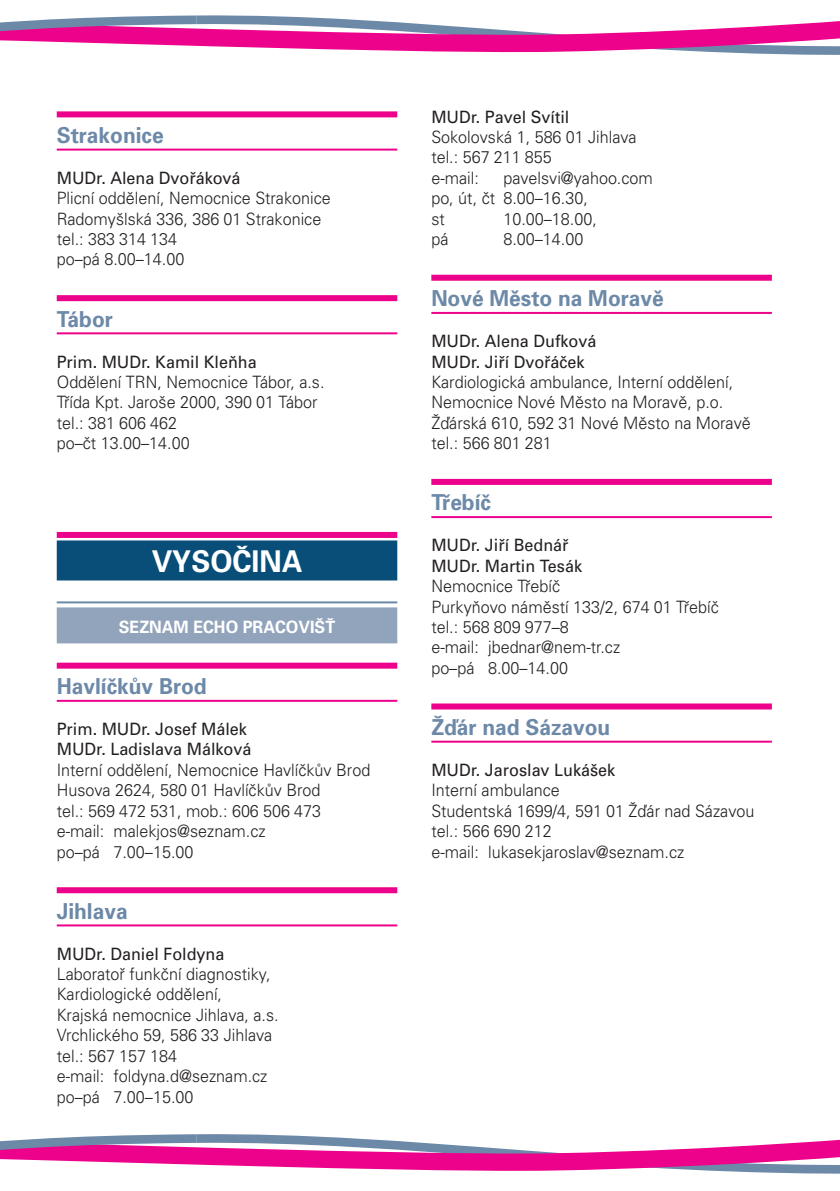
<style>
.page{position:relative;width:840px;height:1191px;background:#fff}
.page>*{position:absolute;margin:0;border:0;box-sizing:border-box;transform-origin:0 0}
.t1{font:700 30px "Univers CE";color:#fff;scale:.95 1}
.t2{font:700 22px "Univers CE";color:#6d89a8;scale:.95 1}
.t3{font:300 17px/20.4px "Univers CE";color:#231f20;scale:.95 1}
.t4{font:17px/20.4px "Univers CE";color:#231f20;scale:.95 1}
.t5{font:700 17px "Univers CE";color:#fff;scale:.95 1}
</style>
<div class="page">
<svg style="left:0;top:15px;width:839px;height:40px"></svg>
<svg style="left:0;top:1134px;width:839px;height:40px"></svg>
<div style="left:57px;top:111px;width:340px;height:6px;background:#ed028c"></div>
<hr style="left:57px;top:149px;width:340px;height:2px;background:#ed028c">
<div style="left:57px;top:295px;width:340px;height:6px;background:#ed028c"></div>
<hr style="left:57px;top:332px;width:340px;height:2px;background:#ed028c">
<div style="left:57px;top:532px;width:340px;height:6px;background:#ed028c"></div>
<div style="left:57px;top:540px;width:340px;height:40px;background:#084e78"></div>
<hr style="left:57px;top:601px;width:340px;height:2px;background:#6d89a8">
<div style="left:57px;top:607px;width:340px;height:36px;background:#92a4bc"></div>
<div style="left:57px;top:662px;width:340px;height:6px;background:#ed028c"></div>
<hr style="left:57px;top:700px;width:340px;height:2px;background:#ed028c">
<div style="left:57px;top:887px;width:340px;height:6px;background:#ed028c"></div>
<hr style="left:57px;top:924px;width:340px;height:2px;background:#ed028c">
<div style="left:431px;top:275px;width:340px;height:6px;background:#ed028c"></div>
<hr style="left:431px;top:312px;width:340px;height:2px;background:#ed028c">
<div style="left:431px;top:479px;width:340px;height:6px;background:#ed028c"></div>
<hr style="left:431px;top:516px;width:340px;height:2px;background:#ed028c">
<div style="left:431px;top:703px;width:340px;height:6px;background:#ed028c"></div>
<hr style="left:431px;top:740px;width:340px;height:2px;background:#ed028c">
<p class="t2" style="left:57px;top:123px;width:114px">Strakonice</p>
<p class="t4" style="left:57px;top:168px;width:195px">MUDr. Alena Dvořáková</p>
<p class="t3" style="left:57px;top:188px;width:290px">Plicní oddělení, Nemocnice Strakonice<br>Radomyšlská 336, 386 01 Strakonice tel.: 383 314 134<br>po–pá 8.00–14.00</p>
<p class="t2" style="left:57px;top:306px;width:61px">Tábor</p>
<p class="t4" style="left:57px;top:352px;width:212px">Prim. MUDr. Kamil Kleňha</p>
<p class="t3" style="left:57px;top:372px;width:283px">Oddělení TRN, Nemocnice Tábor, a.s.<br>Třída Kpt. Jaroše 2000, 390 01 Tábor tel.: 381 606 462<br>po–čt 13.00–14.00</p>
<h1 class="t1" style="left:152px;top:544px;width:160px">VYSOČINA</h1>
<p class="t5" style="left:119px;top:617px;width:229px">SEZNAM ECHO PRACOVIŠŤ</p>
<p class="t2" style="left:57px;top:674px;width:159px">Havlíčkův Brod</p>
<p class="t4" style="left:57px;top:719px;width:206px">Prim. MUDr. Josef Málek<br>MUDr. Ladislava Málková</p>
<p class="t3" style="left:57px;top:760px;width:331px">Interní oddělení, Nemocnice Havlíčkův Brod<br>Husova 2624, 580 01 Havlíčkův Brod<br>tel.: 569 472 531, mob.: 606 506 473 e‑mail: malekjos@seznam.cz<br>po–pá 7.00–15.00</p>
<p class="t2" style="left:57px;top:898px;width:76px">Jihlava</p>
<p class="t4" style="left:57px;top:943px;width:178px">MUDr. Daniel Foldyna</p>
<p class="t3" style="left:57px;top:964px;width:235px">Laboratoř funkční diagnostiky,<br>Kardiologické oddělení,<br>Krajská nemocnice Jihlava, a.s.<br>Vrchlického 59, 586 33 Jihlava tel.: 567 157 184<br>e‑mail: foldyna.d@seznam.cz po–pá 7.00–15.00</p>
<p class="t4" style="left:431px;top:107px;width:147px">MUDr. Pavel Svítil</p>
<p class="t3" style="left:431px;top:127px;width:217px">Sokolovská 1, 586 01 Jihlava tel.: 567 211 855<br>e‑mail:</p>
<p class="t3" style="left:431px;top:168px;width:234px;text-indent:72px">pavelsvi@yahoo.com po, út, čt 8.00–16.30,<br>st</p>
<p class="t3" style="left:503px;top:209px;width:100px">10.00–18.00,</p>
<p class="t3" style="left:431px;top:229px;width:19px">pá</p>
<p class="t3" style="left:503px;top:229px;width:86px">8.00–14.00</p>
<p class="t2" style="left:431px;top:286px;width:246px">Nové Město na Moravě</p>
<p class="t4" style="left:431px;top:331px;width:175px">MUDr. Alena Dufková<br>MUDr. Jiří Dvořáček</p>
<p class="t3" style="left:431px;top:372px;width:337px">Kardiologická ambulance, Interní oddělení, Nemocnice Nové Město na Moravě, p.o.<br>Žďárská 610, 592 31 Nové Město na Moravě tel.: 566 801 281</p>
<p class="t2" style="left:431px;top:490px;width:64px">Třebíč</p>
<p class="t4" style="left:431px;top:535px;width:160px">MUDr. Jiří Bednář<br>MUDr. Martin Tesák</p>
<p class="t3" style="left:431px;top:576px;width:304px">Nemocnice Třebíč<br>Purkyňovo náměstí 133/2, 674 01 Třebíč tel.: 568 809 977–8<br>e‑mail: jbednar@nem‑tr.cz<br>po–pá 8.00–14.00</p>
<p class="t2" style="left:431px;top:715px;width:190px">Žďár nad Sázavou</p>
<p class="t4" style="left:431px;top:760px;width:195px">MUDr. Jaroslav Lukášek</p>
<p class="t3" style="left:431px;top:780px;width:341px">Interní ambulance<br>Studentská 1699/4, 591 01 Žďár nad Sázavou tel.: 566 690 212<br>e‑mail: lukasekjaroslav@seznam.cz</p>
</div>
